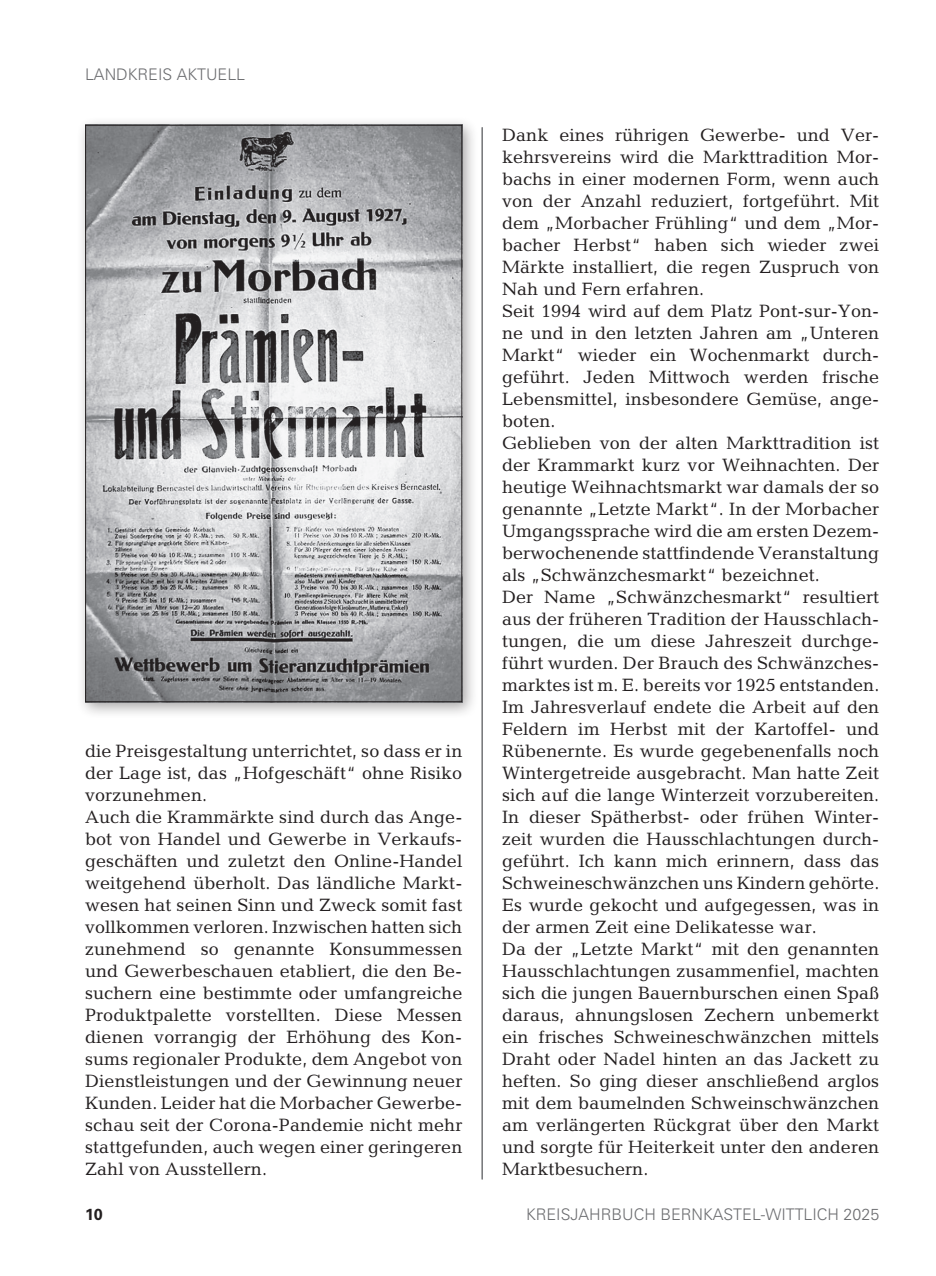
<style>
.page{position:relative;width:936px;height:1276px;background:#fff}
.page>*{position:absolute;margin:0;border:0;box-sizing:border-box;transform-origin:0 0}
.t1{font:18px/22px "Candida";letter-spacing:.005em;color:#231f20}
.t2{font:300 16px "Univers LT Pro 45";color:#6c6d70}
.t3{font:700 16px "Univers LT Pro 65";color:#231f20}
</style>
<div class="page">
<hr style="left:481px;top:127px;width:1px;height:1052px;background:#6c6d70">
<div style="left:77px;top:116px;width:401px;height:603px;background:#231f20;opacity:.4"></div>
<img style="left:87px;top:127px;width:373px;height:573px">
<p class="t2" style="left:85px;top:63px;width:162px">LANDKREIS AKTUELL</p>
<p class="t1" style="left:85px;top:740px;width:379px">die Preisgestaltung unterrichtet, so dass er in der Lage ist, das „Hofgeschäft“ ohne Risiko vorzunehmen.<br>Auch die Krammärkte sind durch das Ange&shy;bot von Handel und Gewerbe in Verkaufs&shy;geschäften und zuletzt den Online-Handel weitgehend überholt. Das ländliche Markt&shy;wesen hat seinen Sinn und Zweck somit fast vollkommen verloren. Inzwischen hatten sich zunehmend so genannte Konsummessen und Gewerbeschauen etabliert, die den Be&shy;suchern eine bestimmte oder umfangreiche Produktpalette vorstellten. Diese Messen dienen vorrangig der Erhöhung des Kon&shy;sums regionaler Produkte, dem Angebot von Dienstleistungen und der Gewinnung neuer Kunden. Leider hat die Morbacher Gewerbe&shy;schau seit der Corona-Pandemie nicht mehr stattgefunden, auch wegen einer geringeren Zahl von Ausstellern.</p>
<p class="t1" style="left:502px;top:124px;width:379px">Dank eines rührigen Gewerbe- und Ver&shy;kehrsvereins wird die Markttradition Mor&shy;bachs in einer modernen Form, wenn auch von der Anzahl reduziert, fortgeführt. Mit dem „Morbacher Frühling“ und dem „Mor&shy;bacher Herbst“ haben sich wieder zwei Märkte installiert, die regen Zuspruch von Nah und Fern erfahren.<br>Seit 1994 wird auf dem Platz Pont-sur-Yon&shy;ne und in den letzten Jahren am „Unteren Markt“ wieder ein Wochenmarkt durch&shy;geführt. Jeden Mittwoch werden frische Lebensmittel, insbesondere Gemüse, ange&shy;boten.<br>Geblieben von der alten Markttradition ist der Krammarkt kurz vor Weihnachten. Der heutige Weihnachtsmarkt war damals der so genannte „Letzte Markt“. In der Morbacher Umgangssprache wird die am ersten Dezem&shy;berwochenende stattfindende Veranstaltung als „Schwänzchesmarkt“ bezeichnet.<br>Der Name „Schwänzchesmarkt“ resultiert aus der früheren Tradition der Hausschlach&shy;tungen, die um diese Jahreszeit durchge&shy;führt wurden. Der Brauch des Schwänzches&shy;marktes ist m. E. bereits vor 1925 entstanden.<br>Im Jahresverlauf endete die Arbeit auf den Feldern im Herbst mit der Kartoffel- und Rübenernte. Es wurde gegebenenfalls noch Wintergetreide ausgebracht. Man hatte Zeit sich auf die lange Winterzeit vorzubereiten.<br>In dieser Spätherbst- oder frühen Winter&shy;zeit wurden die Hausschlachtungen durch&shy;geführt. Ich kann mich erinnern, dass das Schweineschwänzchen uns Kindern gehörte.<br>Es wurde gekocht und aufgegessen, was in der armen Zeit eine Delikatesse war.<br>Da der „Letzte Markt“ mit den genannten Hausschlachtungen zusammenfiel, machten sich die jungen Bauernburschen einen Spaß daraus, ahnungslosen Zechern unbemerkt ein frisches Schweineschwänzchen mittels Draht oder Nadel hinten an das Jackett zu heften. So ging dieser anschließend arglos mit dem baumelnden Schweinschwänzchen am verlängerten Rückgrat über den Markt und sorgte für Heiterkeit unter den anderen Marktbesuchern.</p>
<p class="t3" style="left:85px;top:1202px;width:19px">10</p>
<p class="t2" style="left:526px;top:1203px;width:354px">KREISJAHRBUCH BERNKASTEL-WITTLICH 2025</p>
</div>
